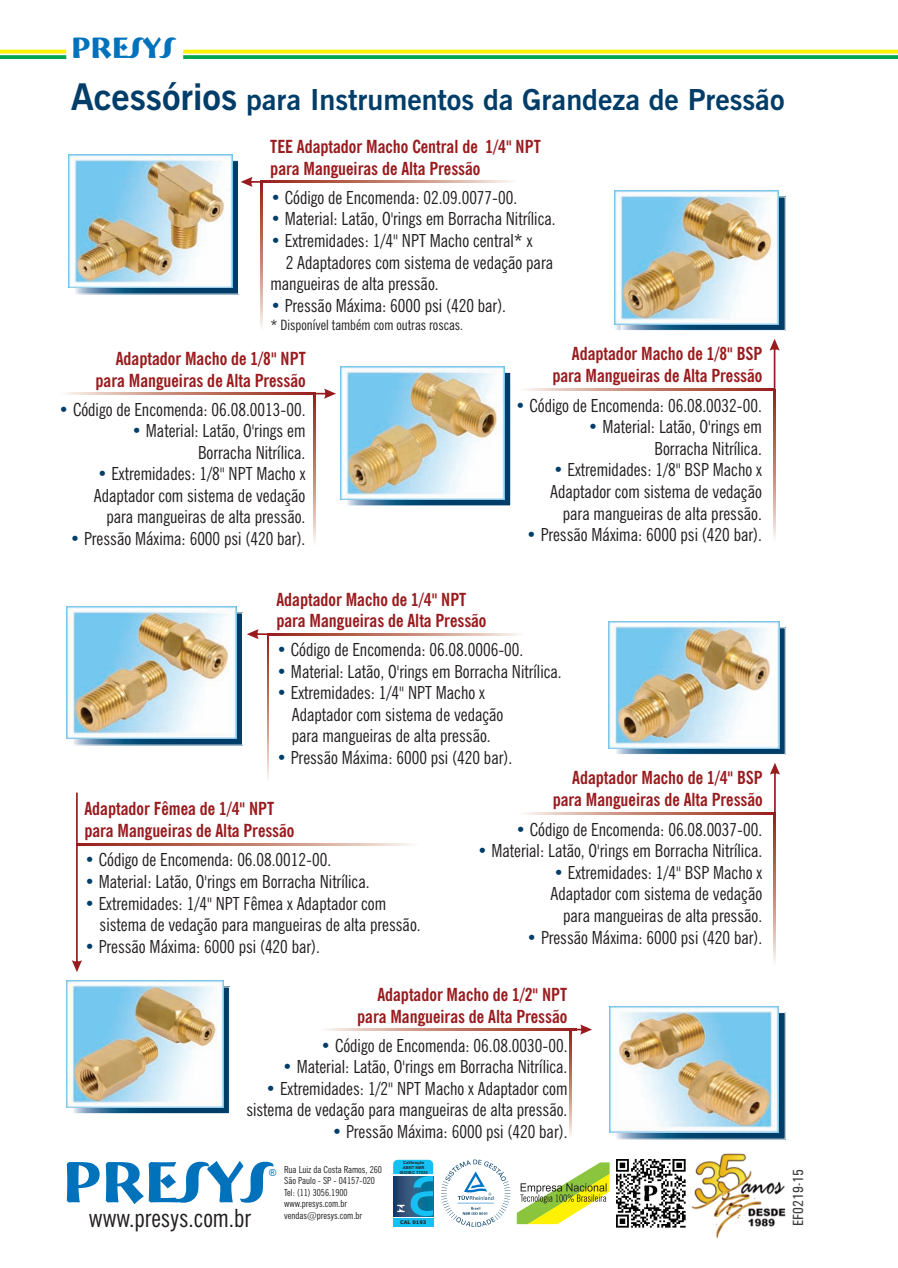
<style>
.page{position:relative;width:898px;height:1268px;background:#fff}
.page>*{position:absolute;margin:0;border:0;box-sizing:border-box;transform-origin:0 0}
.t1{font:700 30px "Bremen BT";color:#0072bc}
.t2{font:700 28.95px "News Gothic BT";color:#003d68}
.t3{font:condensed 25.2px "News Gothic BT";color:#231f20}
.t4{font:condensed 18px/21.6px "News Gothic BT";color:#231f20;text-align:right}
.t5{font:700 condensed 18px/21.8px "News Gothic BT";color:#991b1e;text-align:right}
.t6{font:14.7px "Univers Condensed";color:#3e3e3f}
.t7{font:condensed 14.25px "News Gothic BT";color:#231f20}
.t8{font:condensed 9.75px/11.6px "News Gothic BT";color:#231f20}
.t9{font:700 4.95px "Verdana";color:#231f20}
.t10{font:700 4.2px/4.7px "Arial";color:#231f20;text-align:center}
.s1{font-size:36.75px}
.s2{color:#003d68}
.s3{font-family:"Arial";font-stretch:normal;color:#0072bc}
</style>
<div class="page">
<hr style="left:0;top:50px;width:66px;height:3px;background:#fff101">
<hr style="left:183px;top:50px;width:715px;height:3px;background:#fff101">
<svg style="left:0;top:55px;width:66px;height:4px"></svg>
<svg style="left:183px;top:55px;width:715px;height:4px;background:#0ca957"></svg>
<svg style="left:617px;top:1014px;width:166px;height:123px"></svg>
<img style="left:609px;top:1006px;width:170px;height:127px">
<svg style="left:76px;top:162px;width:161px;height:130px"></svg>
<div style="left:74px;top:160px;width:165px;height:134px;border:1px solid #fff"></div>
<img style="left:68px;top:154px;width:164px;height:134px">
<svg style="left:263px;top:181px;width:249px;height:2px"></svg>
<svg style="left:241px;top:177px;width:20px;height:10px"></svg>
<svg style="left:261px;top:181px;width:2px;height:146px"></svg>
<svg style="left:623px;top:199px;width:160px;height:130px"></svg>
<div style="left:621px;top:197px;width:164px;height:134px;border:1px solid #fff"></div>
<img style="left:615px;top:191px;width:164px;height:133px">
<svg style="left:348px;top:374px;width:161px;height:130px"></svg>
<div style="left:346px;top:372px;width:165px;height:134px;border:1px solid #fff"></div>
<img style="left:340px;top:366px;width:164px;height:133px">
<svg style="left:74px;top:615px;width:167px;height:128px"></svg>
<div style="left:72px;top:613px;width:171px;height:132px;border:1px solid #fff"></div>
<img style="left:66px;top:606px;width:170px;height:133px">
<svg style="left:314px;top:395px;width:2px;height:148px"></svg>
<svg style="left:66px;top:393px;width:250px;height:2px"></svg>
<svg style="left:316px;top:389px;width:20px;height:10px"></svg>
<svg style="left:774px;top:390px;width:1px;height:149px"></svg>
<svg style="left:769px;top:339px;width:11px;height:51px"></svg>
<svg style="left:525px;top:389px;width:249px;height:2px"></svg>
<svg style="left:269px;top:633px;width:249px;height:2px"></svg>
<svg style="left:247px;top:629px;width:20px;height:10px"></svg>
<svg style="left:267px;top:633px;width:2px;height:147px"></svg>
<svg style="left:617px;top:630px;width:166px;height:123px"></svg>
<div style="left:615px;top:628px;width:170px;height:127px;border:1px solid #fff"></div>
<img style="left:609px;top:621px;width:170px;height:127px">
<svg style="left:774px;top:814px;width:2px;height:148px"></svg>
<svg style="left:770px;top:763px;width:10px;height:51px"></svg>
<svg style="left:525px;top:813px;width:249px;height:2px"></svg>
<svg style="left:572px;top:1024px;width:20px;height:11px"></svg>
<svg style="left:570px;top:1030px;width:2px;height:106px"></svg>
<svg style="left:326px;top:1028px;width:250px;height:2px"></svg>
<svg style="left:74px;top:989px;width:154px;height:123px"></svg>
<div style="left:72px;top:987px;width:158px;height:127px;border:1px solid #fff"></div>
<img style="left:66px;top:981px;width:157px;height:126px">
<svg style="left:72px;top:793px;width:10px;height:179px"></svg>
<svg style="left:77px;top:843px;width:334px;height:2px"></svg>
<svg style="left:441px;top:1159px;width:69px;height:68px"></svg>
<svg style="left:393px;top:1159px;width:41px;height:68px;background:#2a96c0"></svg>
<img style="left:684px;top:1153px;width:102px;height:86px">
<svg style="left:517px;top:1162px;width:93px;height:62px"></svg>
<svg style="left:67px;top:1161px;width:207px;height:43px"></svg>
<img style="left:617px;top:1159px;width:68px;height:68px">
<h1 class="t1" style="left:71px;top:36px;width:105px">PRESYS</h1>
<h2 class="t2" style="left:71px;top:88px;width:715px"><span class="s1">Acessórios</span> para Instrumentos da Grandeza de Pressão</h2>
<p class="t5" style="left:270px;top:138px;width:272px;text-align:left">TEE Adaptador Macho Central de 1/4" NPT para Mangueiras de Alta Pressão</p>
<p class="t4" style="left:270px;top:188px;width:248px"><span class="s2">•</span> Código de Encomenda: 02.09.0077-00.</p>
<p class="t4" style="left:270px;top:210px;width:287px"><span class="s2">•</span> Material: Latão, O'rings em Borracha Nitrílica.</p>
<p class="t4" style="left:270px;top:232px;width:264px"><span class="s2">•</span> Extremidades: 1/4" NPT Macho central* x</p>
<p class="t4" style="left:286px;top:253px;width:269px">2 Adaptadores com sistema de vedação para</p>
<p class="t4" style="left:270px;top:275px;width:170px">mangueiras de alta pressão.</p>
<p class="t4" style="left:270px;top:296px;width:237px"><span class="s2">•</span> Pressão Máxima: 6000 psi (420 bar).</p>
<p class="t7" style="left:270px;top:319px;width:194px">* Disponível também com outras roscas.</p>
<p class="t5" style="left:96px;top:350px;width:212px">Adaptador Macho de 1/8" NPT para Mangueiras de Alta Pressão</p>
<p class="t5" style="left:552px;top:345px;width:212px">Adaptador Macho de 1/8" BSP para Mangueiras de Alta Pressão</p>
<p class="t4" style="left:515px;top:396px;width:248px"><span class="s2">•</span> Código de Encomenda: 06.08.0032-00.</p>
<p class="t4" style="left:588px;top:418px;width:175px"><span class="s2">•</span> Material: Latão, O'rings em<br>Borracha Nitrílica.</p>
<p class="t4" style="left:550px;top:461px;width:213px"><span class="s2">•</span> Extremidades: 1/8" BSP Macho x<br>Adaptador com sistema de vedação para mangueiras de alta pressão.</p>
<p class="t4" style="left:526px;top:526px;width:237px"><span class="s2">•</span> Pressão Máxima: 6000 psi (420 bar).</p>
<p class="t4" style="left:59px;top:400px;width:248px"><span class="s2">•</span> Código de Encomenda: 06.08.0013-00.</p>
<p class="t4" style="left:131px;top:422px;width:175px"><span class="s2">•</span> Material: Latão, O'rings em<br>Borracha Nitrílica.</p>
<p class="t4" style="left:94px;top:465px;width:213px"><span class="s2">•</span> Extremidades: 1/8" NPT Macho x<br>Adaptador com sistema de vedação para mangueiras de alta pressão.</p>
<p class="t4" style="left:70px;top:529px;width:237px"><span class="s2">•</span> Pressão Máxima: 6000 psi (420 bar).</p>
<p class="t5" style="left:276px;top:590px;width:212px;text-align:left">Adaptador Macho de 1/4" NPT para Mangueiras de Alta Pressão</p>
<p class="t4" style="left:276px;top:641px;width:248px"><span class="s2">•</span> Código de Encomenda: 06.08.0006-00.</p>
<p class="t4" style="left:276px;top:662px;width:287px"><span class="s2">•</span> Material: Latão, O'rings em Borracha Nitrílica.</p>
<p class="t4" style="left:292px;top:684px;width:213px;text-align:left;text-indent:-15px"><span class="s2">•</span> Extremidades: 1/4" NPT Macho x<br>Adaptador com sistema de vedação para mangueiras de alta pressão.</p>
<p class="t4" style="left:276px;top:748px;width:237px"><span class="s2">•</span> Pressão Máxima: 6000 psi (420 bar).</p>
<p class="t5" style="left:553px;top:769px;width:212px">Adaptador Macho de 1/4" BSP para Mangueiras de Alta Pressão</p>
<p class="t4" style="left:515px;top:820px;width:248px"><span class="s2">•</span> Código de Encomenda: 06.08.0037-00.</p>
<p class="t4" style="left:477px;top:842px;width:287px"><span class="s2">•</span> Material: Latão, O'rings em Borracha Nitrílica.</p>
<p class="t4" style="left:550px;top:863px;width:213px"><span class="s2">•</span> Extremidades: 1/4" BSP Macho x<br>Adaptador com sistema de vedação para mangueiras de alta pressão.</p>
<p class="t4" style="left:527px;top:928px;width:237px"><span class="s2">•</span> Pressão Máxima: 6000 psi (420 bar).</p>
<p class="t5" style="left:84px;top:799px;width:212px;text-align:left">Adaptador Fêmea de 1/4" NPT para Mangueiras de Alta Pressão</p>
<p class="t4" style="left:84px;top:851px;width:248px"><span class="s2">•</span> Código de Encomenda: 06.08.0012-00.</p>
<p class="t4" style="left:84px;top:872px;width:287px"><span class="s2">•</span> Material: Latão, O'rings em Borracha Nitrílica.</p>
<p class="t4" style="left:100px;top:894px;width:323px;text-align:left;text-indent:-15px"><span class="s2">•</span> Extremidades: 1/4" NPT Fêmea x Adaptador com sistema de vedação para mangueiras de alta pressão.</p>
<p class="t4" style="left:84px;top:937px;width:237px"><span class="s2">•</span> Pressão Máxima: 6000 psi (420 bar).</p>
<p class="t5" style="left:357px;top:985px;width:212px">Adaptador Macho de 1/2" NPT para Mangueiras de Alta Pressão</p>
<p class="t4" style="left:321px;top:1036px;width:248px"><span class="s2">•</span> Código de Encomenda: 06.08.0030-00.</p>
<p class="t4" style="left:282px;top:1058px;width:287px"><span class="s2">•</span> Material: Latão, O'rings em Borracha Nitrílica.</p>
<p class="t4" style="left:246px;top:1079px;width:323px"><span class="s2">•</span> Extremidades: 1/2" NPT Macho x Adaptador com sistema de vedação para mangueiras de alta pressão.</p>
<p class="t4" style="left:332px;top:1122px;width:237px"><span class="s2">•</span> Pressão Máxima: 6000 psi (420 bar).</p>
<h3 class="t3" style="left:89px;top:1207px;width:164px">www.presys.com.br</h3>
<p class="t10" style="left:400px;top:1161px;width:29px">Calibração<br>ABNT NBR<br>ISO/IEC 17025</p>
<p class="t8" style="left:284px;top:1164px;width:99px;text-indent:-15px"><span class="s3">®</span> Rua Luiz da Costa Ramos, 260<br>São Paulo - SP - 04157-020<br>Tel: (11) 3056.1900 www.presys.com.br vendas@presys.com.br</p>
<p class="t6" style="left:793px;top:1226px;width:58px;rotate:-90deg">EF0219-15</p>
<p class="t9" style="left:400px;top:1220px;width:28px">CAL 0193</p>
</div>
